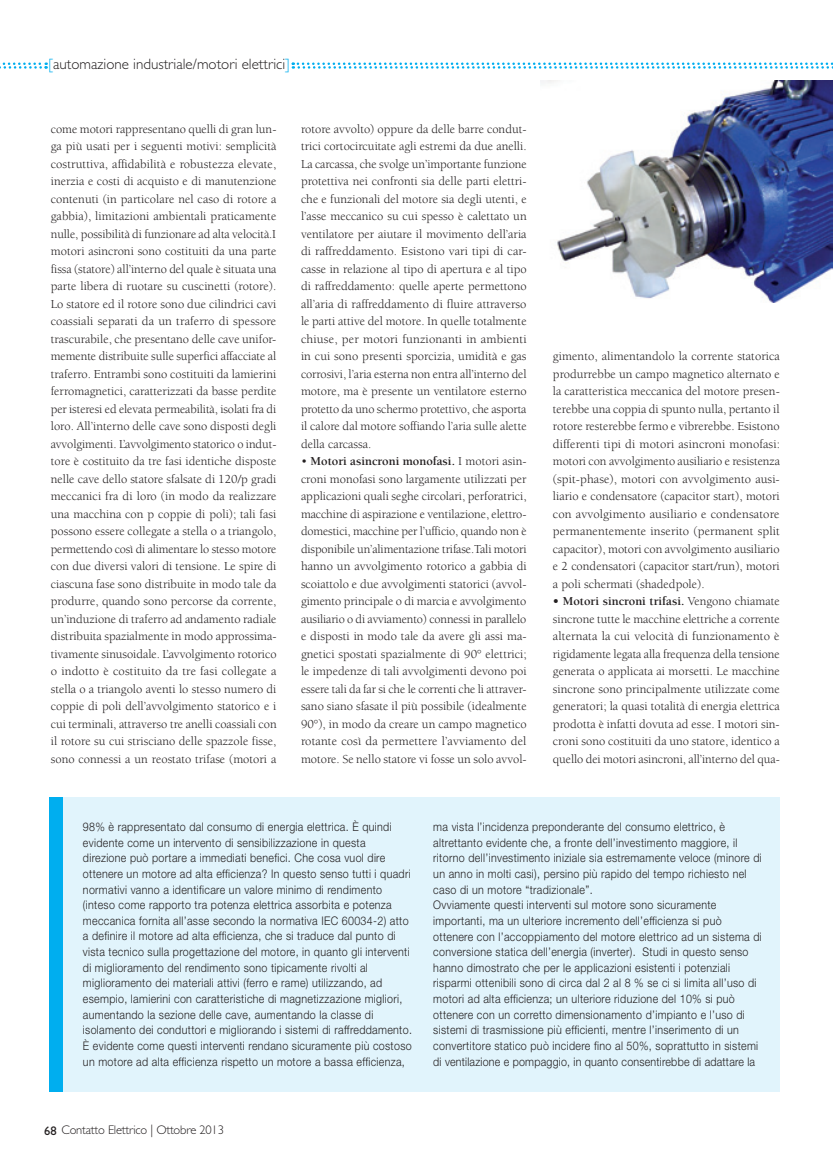
<style>
.page{position:relative;width:833px;height:1170px;background:#fff}
.page>*{position:absolute;margin:0;border:0;box-sizing:border-box;transform-origin:0 0}
.t1{font:300 15px "Gill Sans Std";color:#231f20}
.t2{font:12.5px/17.5px "Berkeley Std";color:#231f20;text-align:justify}
.t3{font:300 12.5px "Gill Sans Std";letter-spacing:-.015em;color:#231f20}
.t4{font:300 11.88px/15.6px "Helvetica Neue LT Std";letter-spacing:.03em;color:#231f20;scale:.9 1}
.s1{color:#00aeef}
.s2{font-weight:700}
.s3{font-weight:400}
</style>
<div class="page">
<svg style="left:292px;top:62px;width:541px;height:7px"></svg>
<svg style="left:0;top:62px;width:47px;height:7px"></svg>
<div style="left:52px;top:798px;width:728px;height:293px;background:#e1f4fc"></div>
<div style="left:50px;top:798px;width:13px;height:293px;background:#00aeef"></div>
<img style="left:540px;top:80px;width:293px;height:223px">
<p class="t1" style="left:49px;top:55px;width:243px"><span class="s1">[</span>automazione industriale/motori elettrici<span class="s1">]</span></p>
<p class="t2" style="left:51px;top:120px;width:227px">come motori rappresentano quelli di gran lun&shy;ga più usati per i seguenti motivi: semplicità costruttiva, affidabilità e robustezza elevate, inerzia e costi di acquisto e di manutenzione contenuti (in particolare nel caso di rotore a gabbia), limitazioni ambientali praticamente nulle, possibilità di funzionare ad alta velocità.I motori asincroni sono costituiti da una parte fissa (statore) all’interno del quale è situata una parte libera di ruotare su cuscinetti (rotore).<br>Lo statore ed il rotore sono due cilindrici cavi coassiali separati da un traferro di spessore trascurabile, che presentano delle cave unifor&shy;memente distribuite sulle superfici affacciate al traferro. Entrambi sono costituiti da lamierini ferromagnetici, caratterizzati da basse perdite per isteresi ed elevata permeabilità, isolati fra di loro. All’interno delle cave sono disposti degli avvolgimenti. L’avvolgimento statorico o indut&shy;tore è costituito da tre fasi identiche disposte nelle cave dello statore sfalsate di 120/p gradi meccanici fra di loro (in modo da realizzare una macchina con p coppie di poli); tali fasi possono essere collegate a stella o a triangolo, permettendo così di alimentare lo stesso motore con due diversi valori di tensione. Le spire di ciascuna fase sono distribuite in modo tale da produrre, quando sono percorse da corrente, un’induzione di traferro ad andamento radiale distribuita spazialmente in modo approssima&shy;tivamente sinusoidale. L’avvolgimento rotorico o indotto è costituito da tre fasi collegate a stella o a triangolo aventi lo stesso numero di coppie di poli dell’avvolgimento statorico e i cui terminali, attraverso tre anelli coassiali con il rotore su cui strisciano delle spazzole fisse, sono connessi a un reostato trifase (motori a</p>
<p class="t2" style="left:301px;top:120px;width:227px">rotore avvolto) oppure da delle barre condut&shy;trici cortocircuitate agli estremi da due anelli.<br>La carcassa, che svolge un’importante funzione protettiva nei confronti sia delle parti elettri&shy;che e funzionali del motore sia degli utenti, e l’asse meccanico su cui spesso è calettato un ventilatore per aiutare il movimento dell’aria di raffreddamento. Esistono vari tipi di car&shy;casse in relazione al tipo di apertura e al tipo di raffreddamento: quelle aperte permettono all’aria di raffreddamento di fluire attraverso le parti attive del motore. In quelle totalmente chiuse, per motori funzionanti in ambienti in cui sono presenti sporcizia, umidità e gas corrosivi, l’aria esterna non entra all’interno del motore, ma è presente un ventilatore esterno protetto da uno schermo protettivo, che asporta il calore dal motore soffiando l’aria sulle alette della carcassa.</p>
<p class="t2" style="left:301px;top:453px;width:227px">• <span class="s2">Motori asincroni monofasi.</span> I motori asin&shy;croni monofasi sono largamente utilizzati per applicazioni quali seghe circolari, perforatrici, macchine di aspirazione e ventilazione, elettro&shy;domestici, macchine per l’ufficio, quando non è disponibile un’alimentazione trifase.Tali motori hanno un avvolgimento rotorico a gabbia di scoiattolo e due avvolgimenti statorici (avvol&shy;gimento principale o di marcia e avvolgimento ausiliario o di avviamento) connessi in parallelo e disposti in modo tale da avere gli assi ma&shy;gnetici spostati spazialmente di 90° elettrici; le impedenze di tali avvolgimenti devono poi essere tali da far si che le correnti che li attraver&shy;sano siano sfasate il più possibile (idealmente 90°), in modo da creare un campo magnetico rotante così da permettere l’avviamento del motore. Se nello statore vi fosse un solo avvol-</p>
<p class="t2" style="left:553px;top:348px;width:228px">gimento, alimentandolo la corrente statorica produrrebbe un campo magnetico alternato e la caratteristica meccanica del motore presen&shy;terebbe una coppia di spunto nulla, pertanto il rotore resterebbe fermo e vibrerebbe. Esistono differenti tipi di motori asincroni monofasi: motori con avvolgimento ausiliario e resistenza (spit-phase), motori con avvolgimento ausi&shy;liario e condensatore (capacitor start), motori con avvolgimento ausiliario e condensatore permanentemente inserito (permanent split capacitor), motori con avvolgimento ausiliario e 2 condensatori (capacitor start/run), motori a poli schermati (shadedpole).</p>
<p class="t2" style="left:553px;top:593px;width:228px"><span class="s2">• Motori sincroni trifasi.</span> Vengono chiamate sincrone tutte le macchine elettriche a corrente alternata la cui velocità di funzionamento è rigidamente legata alla frequenza della tensione generata o applicata ai morsetti. Le macchine sincrone sono principalmente utilizzate come generatori; la quasi totalità di energia elettrica prodotta è infatti dovuta ad esse. I motori sin&shy;croni sono costituiti da uno statore, identico a quello dei motori asincroni, all’interno del qua-</p>
<p class="t4" style="left:83px;top:818px;width:367px">98% è rappresentato dal consumo di energia elettrica. È quindi evidente come un intervento di sensibilizzazione in questa direzione può portare a immediati benefici. Che cosa vuol dire ottenere un motore ad alta efficienza? In questo senso tutti i quadri normativi vanno a identificare un valore minimo di rendimento (inteso come rapporto tra potenza elettrica assorbita e potenza meccanica fornita all’asse secondo la normativa IEC 60034-2) atto a definire il motore ad alta efficienza, che si traduce dal punto di vista tecnico sulla progettazione del motore, in quanto gli interventi di miglioramento del rendimento sono tipicamente rivolti al miglioramento dei materiali attivi (ferro e rame) utilizzando, ad esempio, lamierini con caratteristiche di magnetizzazione migliori, aumentando la sezione delle cave, aumentando la classe di isolamento dei conduttori e migliorando i sistemi di raffreddamento.<br>È evidente come questi interventi rendano sicuramente più costoso un motore ad alta efficienza rispetto un motore a bassa efficienza,</p>
<p class="t4" style="left:433px;top:818px;width:367px">ma vista l’incidenza preponderante del consumo elettrico, è altrettanto evidente che, a fronte dell’investimento maggiore, il ritorno dell’investimento iniziale sia estremamente veloce (minore di un anno in molti casi), persino più rapido del tempo richiesto nel caso di un motore “tradizionale”.<br>Ovviamente questi interventi sul motore sono sicuramente importanti, ma un ulteriore incremento dell’efficienza si può ottenere con l’accoppiamento del motore elettrico ad un sistema di conversione statica dell’energia (inverter). Studi in questo senso hanno dimostrato che per le applicazioni esistenti i potenziali risparmi ottenibili sono di circa dal 2 al 8 % se ci si limita all’uso di motori ad alta efficienza; un ulteriore riduzione del 10% si può ottenere con un corretto dimensionamento d’impianto e l’uso di sistemi di trasmissione più efficienti, mentre l’inserimento di un convertitore statico può incidere fino al 50%, soprattutto in sistemi di ventilazione e pompaggio, in quanto consentirebbe di adattare la</p>
<p class="t3" style="left:44px;top:1122px;width:181px"><span class="s3">68</span> Contatto Elettrico | Ottobre 2013</p>
</div>
